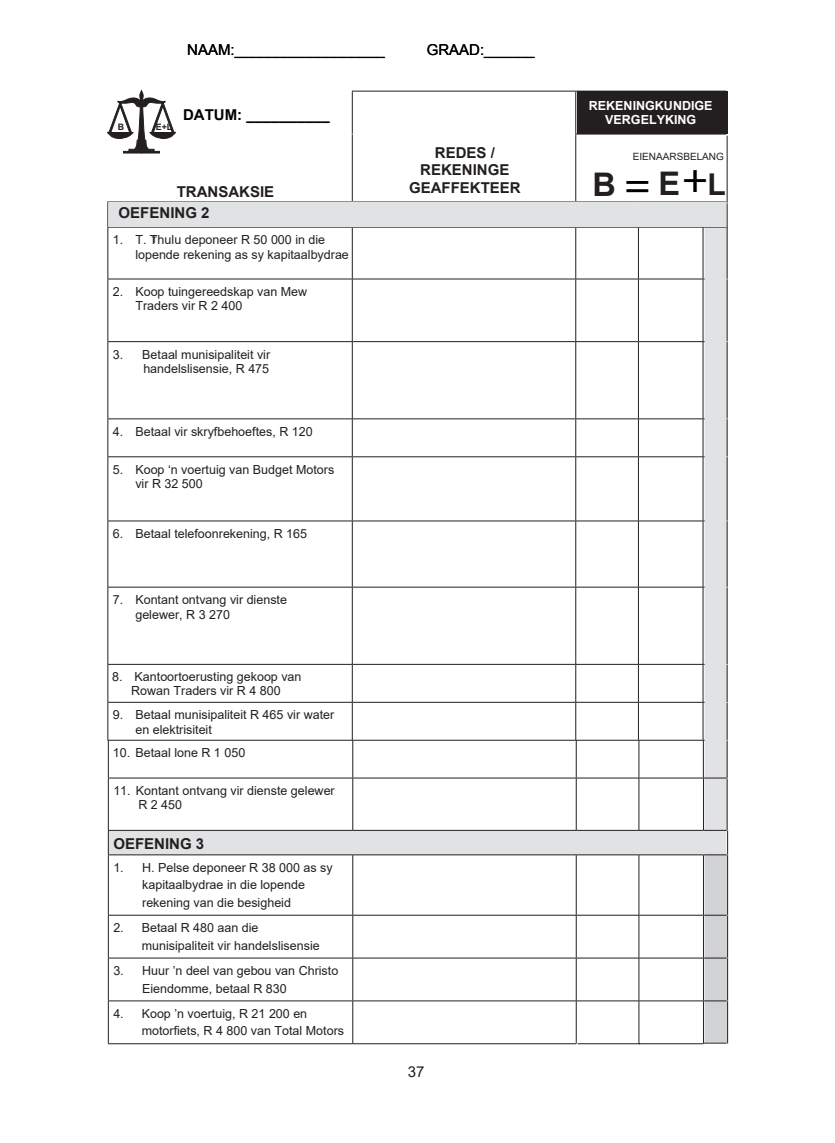
<style>
.page{position:relative;width:835px;height:1143px;background:#fff}
.page>*{position:absolute;margin:0;border:0;box-sizing:border-box;transform-origin:0 0}
.t1{font:700 45px "Minion Pro";color:#000}
.t2{font:700 32.5px "Arial";color:#231f20}
.t3{font:700 15px/17.5px "Arial";color:#231f20;text-align:center}
.t4{font:15px "Arial";color:#000}
.t5{font:700 15px "Arial";color:#000}
.t6{font:700 15px "Arial";color:#231f20}
.t7{font:15px "Arial";color:#231f20}
.t8{font:12.5px/14.4px "Arial";color:#231f20}
.t9{font:700 12.5px/14.6px "Arial";color:#fff;text-align:center}
.t10{font:10px "Arial";color:#231f20}
.t11{font:700 8.88px "Arial";color:#231f20}
.t12{font:8.88px "Arial";color:#231f20}
.s1{font-size:30px}
</style>
<div class="page">
<div style="left:576px;top:91px;width:150px;height:43px;background:#231f20"></div>
<hr style="left:352px;top:91px;width:1px;height:43px;background:#231f20">
<hr style="left:352px;top:91px;width:223px;height:1px;background:#231f20">
<hr style="left:575px;top:91px;width:1px;height:43px;background:#231f20">
<hr style="left:352px;top:134px;width:1px;height:67px;background:#231f20">
<hr style="left:107px;top:201px;width:245px;height:1px;background:#231f20">
<hr style="left:575px;top:134px;width:1px;height:67px;background:#231f20">
<hr style="left:575px;top:134px;width:63px;height:1px;background:#231f20">
<hr style="left:638px;top:134px;width:64px;height:1px;background:#231f20">
<svg style="left:702px;top:134px;width:23px;height:1px"></svg>
<svg style="left:107px;top:202px;width:1px;height:25px"></svg>
<hr style="left:107px;top:227px;width:1px;height:52px;background:#231f20">
<hr style="left:107px;top:279px;width:1px;height:62px;background:#231f20">
<hr style="left:107px;top:342px;width:1px;height:76px;background:#231f20">
<hr style="left:107px;top:419px;width:1px;height:37px;background:#231f20">
<hr style="left:107px;top:457px;width:1px;height:63px;background:#231f20">
<hr style="left:107px;top:521px;width:1px;height:66px;background:#231f20">
<hr style="left:107px;top:587px;width:1px;height:77px;background:#231f20">
<hr style="left:107px;top:664px;width:1px;height:38px;background:#231f20">
<hr style="left:107px;top:702px;width:1px;height:38px;background:#231f20">
<hr style="left:107px;top:341px;width:245px;height:1px;background:#231f20">
<hr style="left:107px;top:418px;width:245px;height:1px;background:#231f20">
<hr style="left:107px;top:456px;width:245px;height:1px;background:#231f20">
<hr style="left:107px;top:520px;width:245px;height:1px;background:#231f20">
<hr style="left:107px;top:740px;width:245px;height:1px;background:#231f20">
<svg style="left:107px;top:91px;width:68px;height:62px"></svg>
<svg style="left:108px;top:201px;width:594px;height:653px"></svg>
<hr style="left:352px;top:740px;width:1px;height:37px;background:#231f20">
<hr style="left:575px;top:740px;width:1px;height:37px;background:#231f20">
<hr style="left:638px;top:740px;width:1px;height:37px;background:#231f20">
<hr style="left:352px;top:778px;width:1px;height:52px;background:#231f20">
<hr style="left:575px;top:778px;width:1px;height:52px;background:#231f20">
<hr style="left:638px;top:778px;width:1px;height:52px;background:#231f20">
<hr style="left:108px;top:740px;width:1px;height:37px;background:#231f20">
<hr style="left:108px;top:778px;width:1px;height:52px;background:#231f20">
<svg style="left:108px;top:831px;width:1px;height:23px"></svg>
<hr style="left:108px;top:777px;width:244px;height:1px;background:#231f20">
<hr style="left:352px;top:777px;width:224px;height:1px;background:#231f20">
<hr style="left:576px;top:777px;width:62px;height:1px;background:#231f20">
<hr style="left:638px;top:777px;width:65px;height:1px;background:#231f20">
<hr style="left:108px;top:830px;width:244px;height:1px;background:#231f20">
<hr style="left:352px;top:830px;width:224px;height:1px;background:#231f20">
<hr style="left:576px;top:830px;width:62px;height:1px;background:#231f20">
<hr style="left:638px;top:830px;width:65px;height:1px;background:#231f20">
<hr style="left:108px;top:855px;width:1px;height:59px;background:#231f20">
<hr style="left:108px;top:854px;width:244px;height:1px;background:#231f20">
<hr style="left:352px;top:855px;width:1px;height:59px;background:#231f20">
<hr style="left:352px;top:854px;width:224px;height:1px;background:#231f20">
<hr style="left:575px;top:855px;width:1px;height:59px;background:#231f20">
<hr style="left:576px;top:854px;width:62px;height:1px;background:#231f20">
<hr style="left:638px;top:855px;width:1px;height:59px;background:#231f20">
<hr style="left:638px;top:854px;width:65px;height:1px;background:#231f20">
<hr style="left:108px;top:915px;width:1px;height:42px;background:#231f20">
<hr style="left:108px;top:914px;width:244px;height:1px;background:#231f20">
<hr style="left:352px;top:915px;width:1px;height:42px;background:#231f20">
<hr style="left:352px;top:914px;width:224px;height:1px;background:#231f20">
<hr style="left:575px;top:915px;width:1px;height:42px;background:#231f20">
<hr style="left:576px;top:914px;width:62px;height:1px;background:#231f20">
<hr style="left:638px;top:915px;width:1px;height:42px;background:#231f20">
<hr style="left:638px;top:914px;width:65px;height:1px;background:#231f20">
<hr style="left:108px;top:958px;width:1px;height:42px;background:#231f20">
<hr style="left:108px;top:957px;width:244px;height:1px;background:#231f20">
<hr style="left:352px;top:958px;width:1px;height:42px;background:#231f20">
<hr style="left:352px;top:957px;width:224px;height:1px;background:#231f20">
<hr style="left:575px;top:958px;width:1px;height:42px;background:#231f20">
<hr style="left:576px;top:957px;width:62px;height:1px;background:#231f20">
<hr style="left:638px;top:958px;width:1px;height:42px;background:#231f20">
<hr style="left:638px;top:957px;width:65px;height:1px;background:#231f20">
<hr style="left:108px;top:1001px;width:1px;height:42px;background:#231f20">
<hr style="left:108px;top:1000px;width:244px;height:1px;background:#231f20">
<hr style="left:352px;top:1001px;width:1px;height:42px;background:#231f20">
<hr style="left:352px;top:1000px;width:224px;height:1px;background:#231f20">
<hr style="left:575px;top:1001px;width:1px;height:42px;background:#231f20">
<hr style="left:576px;top:1000px;width:62px;height:1px;background:#231f20">
<hr style="left:638px;top:1001px;width:1px;height:42px;background:#231f20">
<hr style="left:638px;top:1000px;width:65px;height:1px;background:#231f20">
<hr style="left:108px;top:1043px;width:244px;height:1px;background:#231f20">
<hr style="left:352px;top:1043px;width:224px;height:1px;background:#231f20">
<hr style="left:577px;top:1043px;width:62px;height:1px;background:#231f20">
<hr style="left:638px;top:1043px;width:65px;height:1px;background:#231f20">
<hr style="left:726px;top:136px;width:1px;height:67px;background:#231f20">
<svg style="left:702px;top:201px;width:26px;height:842px;background:#d0d0d2"></svg>
<p class="t4" style="left:187px;top:40px;width:199px">NAAM:__________________</p>
<p class="t4" style="left:426px;top:40px;width:109px">GRAAD:______</p>
<p class="t11" style="left:118px;top:121px;width:8px">B</p>
<p class="t11" style="left:156px;top:121px;width:18px">E+L</p>
<p class="t5" style="left:183px;top:105px;width:148px">DATUM: __________</p>
<p class="t3" style="left:177px;top:184px;width:99px">TRANSAKSIE</p>
<p class="t6" style="left:118px;top:202px;width:92px">OEFENING 2</p>
<p class="t3" style="left:113px;top:207px;width:88px">OEFENING2</p>
<p class="t8" style="left:135px;top:232px;width:215px;text-indent:-22px">1. T. Thulu deponeer R 50 000 in die lopende rekening as sy kapitaalbydrae</p>
<p class="t8" style="left:135px;top:284px;width:173px;text-indent:-22px">2. Koop tuingereedskap van Mew<br>Traders vir R 2 400</p>
<p class="t8" style="left:113px;top:347px;width:159px;text-align:right">3. Betaal munisipaliteit vir handelslisensie, R 475</p>
<p class="t12" style="left:152px;top:234px;width:7px">T</p>
<p class="t8" style="left:113px;top:424px;width:201px">4. Betaal vir skryfbehoeftes, R 120</p>
<p class="t8" style="left:135px;top:462px;width:200px;text-indent:-22px">5. Koop ‘n voertuig van Budget Motors vir R 32 500</p>
<p class="t8" style="left:113px;top:526px;width:196px">6. Betaal telefoonrekening, R 165</p>
<p class="t8" style="left:135px;top:592px;width:153px;text-indent:-22px">7. Kontant ontvang vir dienste gelewer, R 3 270</p>
<p class="t8" style="left:112px;top:669px;width:191px;text-align:center">8. Kantoortoerusting gekoop van<br>Rowan Traders vir R 4 800</p>
<p class="t8" style="left:135px;top:707px;width:200px;text-indent:-22px">9. Betaal munisipaliteit R 465 vir water en elektrisiteit</p>
<p class="t8" style="left:113px;top:745px;width:134px">10. Betaal lone R 1 050</p>
<p class="t8" style="left:138px;top:783px;width:198px;text-indent:-25px">11. Kontant ontvang vir dienste gelewer<br>R 2 450</p>
<p class="t3" style="left:113px;top:835px;width:92px">OEFENING 3</p>
<p class="t8" style="left:142px;top:858px;width:192px;line-height:17.5px;text-indent:-29px">1. H. Pelse deponeer R 38 000 as sy kapitaalbydrae in die lopende rekening van die besigheid</p>
<p class="t8" style="left:142px;top:918px;width:179px;line-height:17.5px;text-indent:-28px">2. Betaal R 480 aan die munisipaliteit vir handelslisensie</p>
<p class="t8" style="left:142px;top:962px;width:197px;line-height:17.5px;text-indent:-29px">3. Huur ’n deel van gebou van Christo<br>Eiendomme, betaal R 830</p>
<p class="t8" style="left:142px;top:1004px;width:204px;line-height:17.5px;text-indent:-28px">4. Koop ’n voertuig, R 21 200 en motorfiets, R 4 800 van Total Motors</p>
<p class="t3" style="left:409px;top:144px;width:113px">REDES /<br>REKENINGE<br>GEAFFEKTEER</p>
<p class="t7" style="left:407px;top:1061px;width:18px">37</p>
<p class="t9" style="left:588px;top:99px;width:125px">REKENINGKUNDIGE<br>VERGELYKING</p>
<h2 class="t2" style="left:592px;top:163px;width:25px">B</h2>
<p class="t10" style="left:632px;top:149px;width:93px">EIENAARSBELANG</p>
<h2 class="t2" style="left:658px;top:162px;width:69px">E <span class="s1">L</span></h2>
<h1 class="t1" style="left:624px;top:149px;width:85px">= +</h1>
</div>
